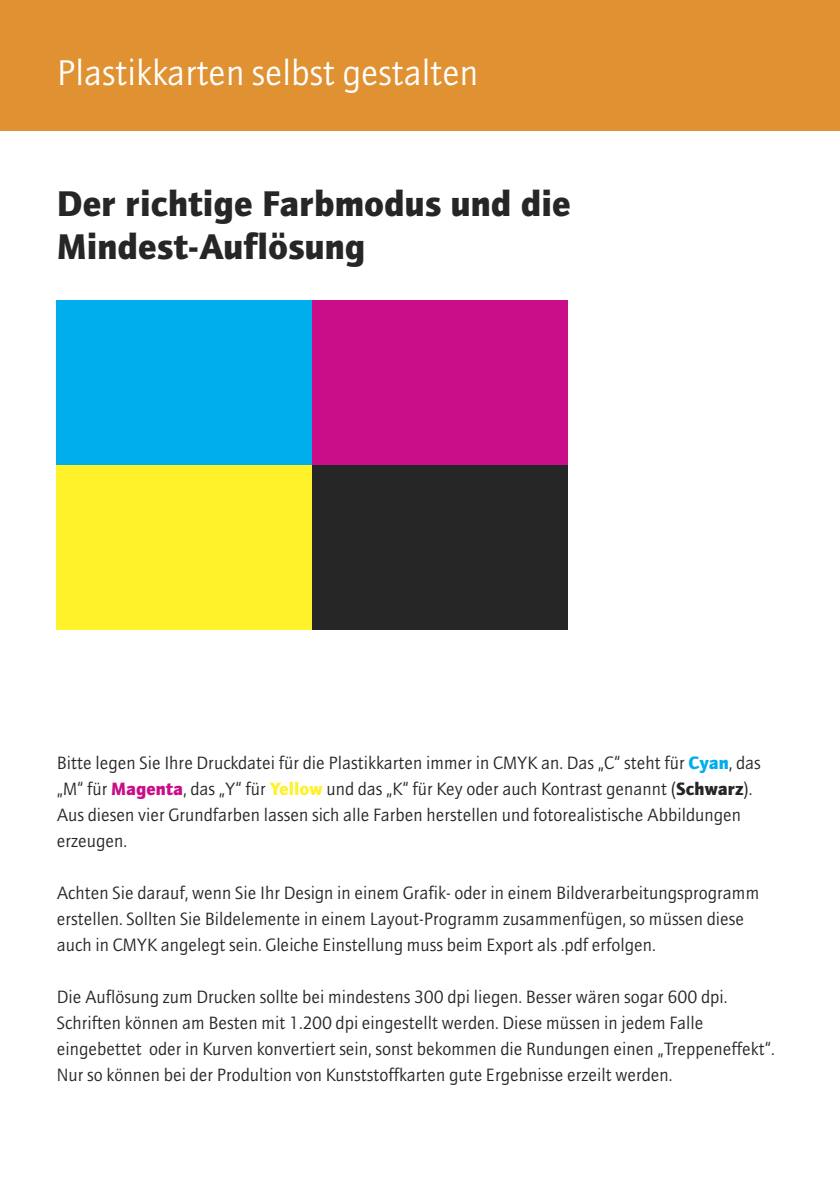
<style>
.page{position:relative;width:840px;height:1191px;background:#fff}
.page>*{position:absolute;margin:0;border:0;box-sizing:border-box;transform-origin:0 0}
.t1{font:900 36px/43.2px "AT Quay Sans";color:#272627}
.t2{font:36px "AT Quay Sans";color:#fff}
.t3{font:18px/26px "AT Quay Sans";color:#272627}
.s1{font-weight:900;color:#00aded}
.s2{font-weight:900;color:#ca0d89}
.s3{font-weight:900;color:#fff12a}
.s4{font-weight:900}
</style>
<div class="page">
<div style="left:57px;top:300px;width:255px;height:165px;background:#00aded"></div>
<div style="left:312px;top:300px;width:255px;height:165px;background:#ca0d89"></div>
<div style="left:57px;top:465px;width:255px;height:164px;background:#fff12a"></div>
<div style="left:312px;top:465px;width:255px;height:164px;background:#272627"></div>
<div style="left:0;top:0;width:839px;height:130px;background:#e09132"></div>
<h1 class="t2" style="left:57px;top:58px;width:423px">Plastikkarten selbst gestalten</h1>
<h1 class="t1" style="left:57px;top:185px;width:515px">Der richtige Farbmodus und die<br>Mindest-Auflösung</h1>
<p class="t3" style="left:57px;top:751px;width:705px">Bitte legen Sie Ihre Druckdatei für die Plastikkarten immer in CMYK an. Das „C“ steht für <span class="s1">Cyan</span>, das „M“ für <span class="s2">Magenta</span>, das „Y“ für <span class="s3">Yellow</span> und das „K“ für Key oder auch Kontrast genannt (<span class="s4">Schwarz</span>).<br>Aus diesen vier Grundfarben lassen sich alle Farben herstellen und fotorealistische Abbildungen erzeugen.</p>
<p class="t3" style="left:57px;top:881px;width:703px">Achten Sie darauf, wenn Sie Ihr Design in einem Grafik- oder in einem Bildverarbeitungsprogramm erstellen. Sollten Sie Bildelemente in einem Layout-Programm zusammenfügen, so müssen diese auch in CMYK angelegt sein. Gleiche Einstellung muss beim Export als .pdf erfolgen.</p>
<p class="t3" style="left:57px;top:985px;width:719px">Die Auflösung zum Drucken sollte bei mindestens 300 dpi liegen. Besser wären sogar 600 dpi.<br>Schriften können am Besten mit 1.200 dpi eingestellt werden. Diese müssen in jedem Falle eingebettet oder in Kurven konvertiert sein, sonst bekommen die Rundungen einen „Treppeneffekt“.<br>Nur so können bei der Produltion von Kunststoffkarten gute Ergebnisse erzeilt werden.</p>
</div>
